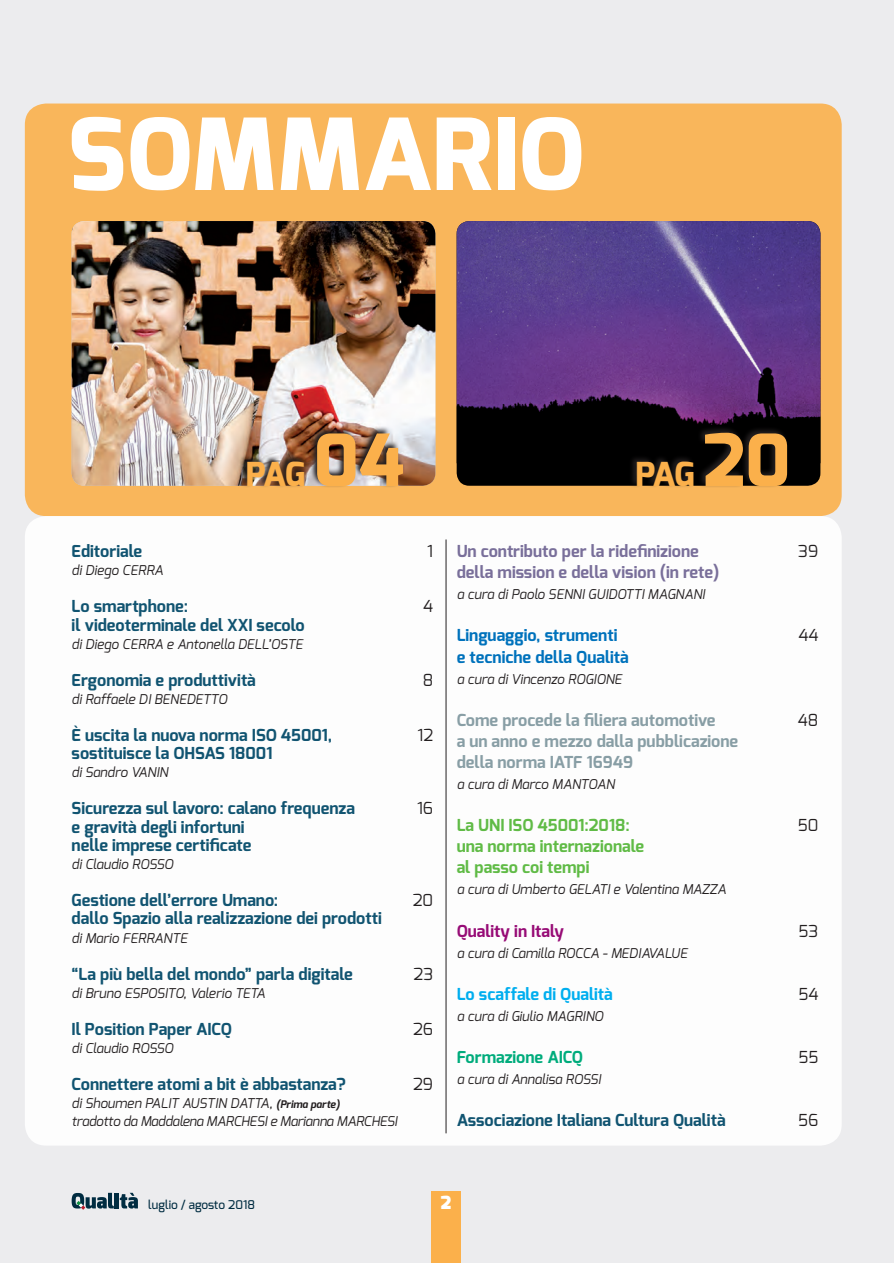
<style>
.page{position:relative;width:894px;height:1263px;background:#fff}
.page>*{position:absolute;margin:0;border:0;box-sizing:border-box;transform-origin:0 0}
.t1{font:800 99px "Exo";color:#fff}
.t2{font:800 33px "Exo";letter-spacing:-.06em;color:#fbb04b}
.t3{font:900 18px "Exo";color:#fff}
.t4{font:700 16.5px/18.3px "Exo";color:#115471}
.t5{font:700 16.5px/21.1px "Exo";color:#889ea5}
.t6{font:700 16.5px "Exo";color:#796f9a}
.t7{font:700 16.5px/21.1px "Exo";color:#60bb46}
.t8{font:700 16.5px "Exo";color:#0072bc}
.t9{font:16.5px "Exo";color:#231f20}
.t10{font:700 16.5px "Exo";color:#00aeef}
.t11{font:700 16.5px "Exo";color:#970c76}
.t12{font:700 16.5px "Exo";color:#00ac7c}
.t13{font:italic 13.5px "Exo";color:#231f20}
.t14{font:italic 13.5px/18.3px "Exo";letter-spacing:-.02em;color:#231f20}
.t15{font:500 12px "Exo";color:#002c41}
.s1{font-size:72px}
.s2{font-weight:700;font-size:10.5px}
</style>
<div class="page">
<div style="left:0;top:0;width:893px;height:1263px;background:#ececee"></div>
<div style="left:25px;top:103px;width:816px;height:413px;background:#f9b65b;border-radius:21px"></div>
<div style="left:25px;top:516px;width:816px;height:629px;background:#fff;border-radius:21px"></div>
<div style="left:431px;top:1191px;width:30px;height:72px;background:#fbb04b"></div>
<div style="left:456px;top:221px;width:364px;height:265px;background:#000;border-radius:13px"></div>
<img style="left:456px;top:221px;width:364px;height:242px">
<hr style="left:445px;top:539px;width:1px;height:594px;background:#231f20">
<img style="left:72px;top:221px;width:363px;height:265px">
<img style="left:240px;top:425px;width:164px;height:62px">
<svg style="left:629px;top:425px;width:159px;height:62px"></svg>
<svg style="left:72px;top:1192px;width:66px;height:17px"></svg>
<h1 class="t1" style="left:67px;top:91px;width:518px">SOMMARIO</h1>
<h2 class="t2" style="left:246px;top:453px;width:159px">PAG <span class="s1">04</span></h2>
<h2 class="t2" style="left:635px;top:453px;width:156px">PAG <span class="s1">20</span></h2>
<p class="t4" style="left:72px;top:542px;width:72px">Editoriale</p>
<p class="t9" style="left:427px;top:540px;width:7px">1</p>
<p class="t13" style="left:72px;top:562px;width:93px">di Diego CERRA</p>
<p class="t4" style="left:72px;top:597px;width:118px">Lo smartphone:</p>
<p class="t9" style="left:423px;top:595px;width:11px">4</p>
<p class="t4" style="left:72px;top:615px;width:235px">il videoterminale del XXI secolo</p>
<p class="t13" style="left:72px;top:635px;width:233px">di Diego CERRA e Antonella DELL’OSTE</p>
<p class="t4" style="left:72px;top:670px;width:186px">Ergonomia e produttività</p>
<p class="t9" style="left:423px;top:669px;width:12px">8</p>
<p class="t13" style="left:72px;top:690px;width:157px">di Raffaele DI BENEDETTO</p>
<p class="t4" style="left:72px;top:725px;width:262px">È uscita la nuova norma ISO 45001,</p>
<p class="t9" style="left:417px;top:724px;width:17px">12</p>
<p class="t4" style="left:72px;top:744px;width:202px">sostituisce la OHSAS 18001</p>
<p class="t13" style="left:72px;top:764px;width:98px">di Sandro VANIN</p>
<p class="t4" style="left:72px;top:799px;width:285px">Sicurezza sul lavoro: calano frequenza</p>
<p class="t9" style="left:417px;top:797px;width:18px">16</p>
<p class="t4" style="left:72px;top:817px;width:181px">e gravità degli infortuni nelle imprese certificate</p>
<p class="t13" style="left:72px;top:856px;width:103px">di Claudio ROSSO</p>
<p class="t4" style="left:72px;top:891px;width:208px">Gestione dell’errore Umano:</p>
<p class="t9" style="left:413px;top:889px;width:22px">20</p>
<p class="t4" style="left:72px;top:909px;width:312px">dallo Spazio alla realizzazione dei prodotti</p>
<p class="t13" style="left:72px;top:929px;width:117px">di Mario FERRANTE</p>
<p class="t4" style="left:72px;top:964px;width:283px">“La più bella del mondo” parla digitale</p>
<p class="t9" style="left:413px;top:963px;width:21px">23</p>
<p class="t13" style="left:72px;top:984px;width:195px">di Bruno ESPOSITO, Valerio TETA</p>
<p class="t4" style="left:72px;top:1019px;width:162px">Il Position Paper AICQ</p>
<p class="t9" style="left:413px;top:1018px;width:22px">26</p>
<p class="t13" style="left:72px;top:1039px;width:103px">di Claudio ROSSO</p>
<p class="t4" style="left:72px;top:1074px;width:276px">Connettere atomi a bit è abbastanza?</p>
<p class="t9" style="left:413px;top:1073px;width:22px">29</p>
<p class="t14" style="left:72px;top:1094px;width:327px">di Shoumen PALIT AUSTIN DATTA, <span class="s2">(Prima parte)<br></span>tradotto da Maddalena MARCHESI e Marianna MARCHESI</p>
<p class="t6" style="left:456px;top:540px;width:243px">Un contributo per la ridefinizione</p>
<p class="t9" style="left:798px;top:540px;width:22px">39</p>
<p class="t6" style="left:456px;top:561px;width:264px">della mission e della vision (in rete)</p>
<p class="t13" style="left:456px;top:586px;width:250px">a cura di Paolo SENNI GUIDOTTI MAGNANI</p>
<p class="t8" style="left:456px;top:625px;width:162px">Linguaggio, strumenti</p>
<p class="t9" style="left:798px;top:625px;width:21px">44</p>
<p class="t8" style="left:456px;top:646px;width:174px">e tecniche della Qualità</p>
<p class="t13" style="left:456px;top:670px;width:167px">a cura di Vincenzo ROGIONE</p>
<p class="t5" style="left:456px;top:709px;width:260px">Come procede la filiera automotive</p>
<p class="t9" style="left:797px;top:709px;width:22px">48</p>
<p class="t5" style="left:456px;top:730px;width:283px">a un anno e mezzo dalla pubblicazione della norma IATF 16949</p>
<p class="t13" style="left:456px;top:775px;width:159px">a cura di Marco MANTOAN</p>
<p class="t7" style="left:456px;top:814px;width:175px">La UNI ISO 45001:2018:</p>
<p class="t9" style="left:797px;top:814px;width:22px">50</p>
<p class="t7" style="left:456px;top:836px;width:189px">una norma internazionale al passo coi tempi</p>
<p class="t13" style="left:456px;top:881px;width:271px">a cura di Umberto GELATI e Valentina MAZZA</p>
<p class="t11" style="left:456px;top:920px;width:109px">Quality in Italy</p>
<p class="t9" style="left:798px;top:920px;width:21px">53</p>
<p class="t13" style="left:456px;top:944px;width:232px">a cura di Camilla ROCCA - MEDIAVALUE</p>
<p class="t10" style="left:456px;top:983px;width:158px">Lo scaffale di Qualità</p>
<p class="t9" style="left:798px;top:983px;width:21px">54</p>
<p class="t13" style="left:456px;top:1007px;width:148px">a cura di Giulio MAGRINO</p>
<p class="t12" style="left:456px;top:1046px;width:128px">Formazione AICQ</p>
<p class="t9" style="left:798px;top:1046px;width:21px">55</p>
<p class="t13" style="left:456px;top:1070px;width:146px">a cura di Annalisa ROSSI</p>
<p class="t4" style="left:456px;top:1111px;width:270px">Associazione Italiana Cultura Qualità</p>
<p class="t9" style="left:798px;top:1110px;width:22px">56</p>
<p class="t15" style="left:148px;top:1196px;width:108px">luglio / agosto 2018</p>
<p class="t3" style="left:441px;top:1191px;width:12px">2</p>
</div>
